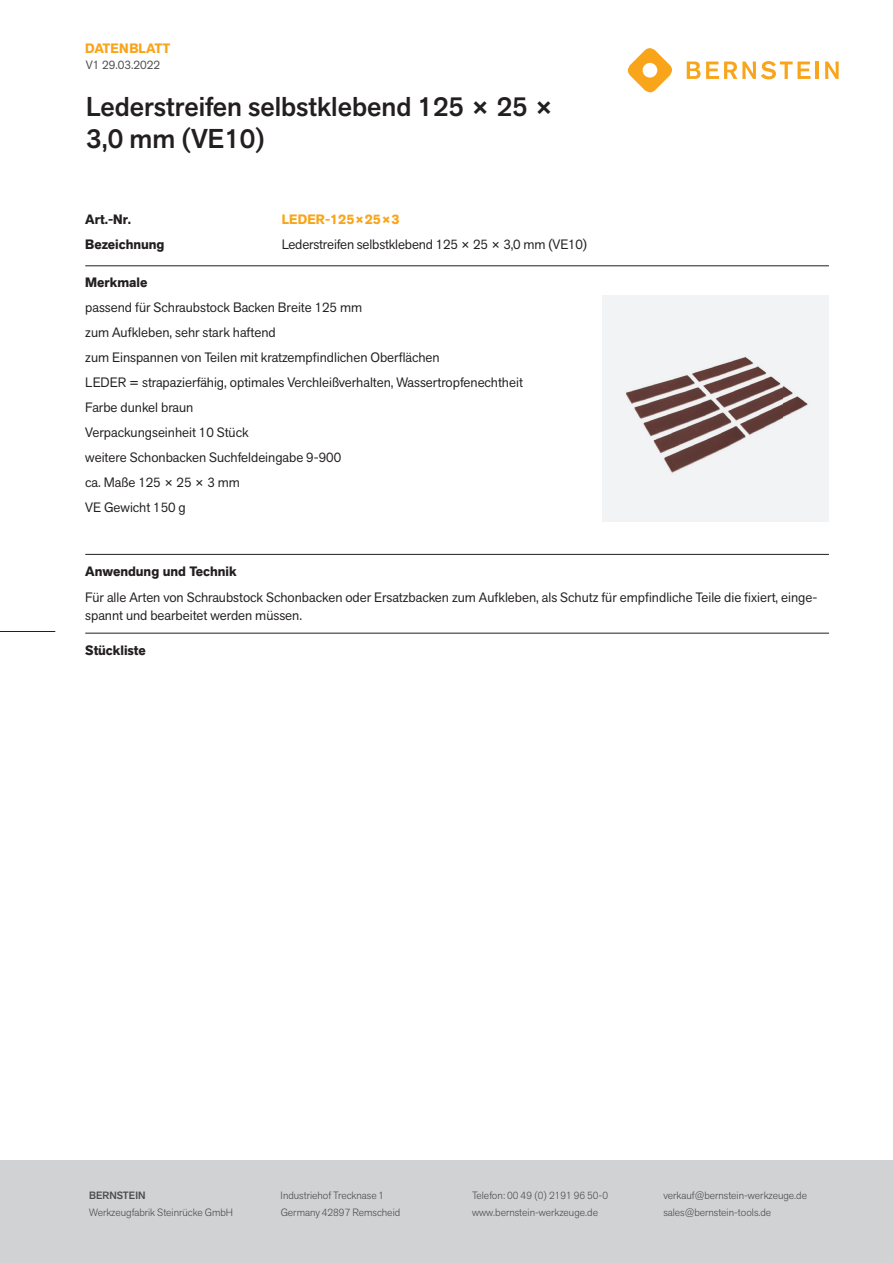
<style>
.page{position:relative;width:893px;height:1263px;background:#fff}
.page>*{position:absolute;margin:0;border:0;box-sizing:border-box;transform-origin:0 0}
.t1{font:500 27px/32.4px "Akzid Grtsk Next";color:#231f20}
.t2{font:13.5px/25px "Akzid Grtsk Next";color:#231f20}
.t3{font:700 13.5px "Akzid Grtsk Next";color:#231f20}
.t4{font:700 13.5px "Akzid Grtsk Next";color:#f9a51b}
.t5{font:12px "Akzid Grtsk Next";color:#4b4c4d}
.t6{font:300 10.5px "Akzid Grtsk Next";color:#4b4c4d}
.t7{font:500 10.5px "Akzid Grtsk Next";color:#4b4c4d}
</style>
<div class="page">
<div style="left:0;top:1161px;width:893px;height:102px;background:#d1d2d4"></div>
<hr style="left:85px;top:266px;width:744px;height:1px;background:#231f20">
<hr style="left:85px;top:554px;width:744px;height:1px;background:#231f20">
<div style="left:602px;top:295px;width:227px;height:227px;background:#f2f3f4"></div>
<img style="left:626px;top:357px;width:182px;height:116px">
<hr style="left:85px;top:633px;width:744px;height:1px;background:#231f20">
<svg style="left:627px;top:48px;width:45px;height:45px"></svg>
<svg style="left:687px;top:61px;width:123px;height:18px"></svg>
<hr style="left:815px;top:62px;width:4px;height:17px;background:#f9a51b">
<svg style="left:825px;top:62px;width:14px;height:17px"></svg>
<hr style="left:0;top:631px;width:55px;height:1px;background:#231f20">
<p class="t4" style="left:85px;top:39px;width:87px">DATENBLATT</p>
<p class="t5" style="left:86px;top:57px;width:76px">V1 29.03.2022</p>
<h1 class="t1" style="left:86px;top:90px;width:469px">Lederstreifen selbstklebend 125 × 25 ×<br>3,0 mm (VE10)</h1>
<p class="t3" style="left:85px;top:210px;width:48px">Art.-Nr.</p>
<p class="t4" style="left:282px;top:210px;width:119px">LEDER-125×25×3</p>
<p class="t3" style="left:85px;top:235px;width:81px">Bezeichnung</p>
<p class="t2" style="left:282px;top:231px;width:307px">Lederstreifen selbstklebend 125 × 25 × 3,0 mm (VE10)</p>
<p class="t3" style="left:85px;top:274px;width:64px">Merkmale</p>
<p class="t2" style="left:85px;top:295px;width:439px">passend für Schraubstock Backen Breite 125 mm<br>zum Aufkleben, sehr stark haftend<br>zum Einspannen von Teilen mit kratzempfindlichen Oberflächen<br>LEDER = strapazierfähig, optimales Verchleißverhalten, Wassertropfenechtheit Farbe dunkel braun<br>Verpackungseinheit 10 Stück<br>weitere Schonbacken Suchfeldeingabe 9-900<br>ca. Maße 125 × 25 × 3 mm<br>VE Gewicht 150 g</p>
<p class="t3" style="left:85px;top:562px;width:153px">Anwendung und Technik</p>
<p class="t2" style="left:85px;top:588px;width:734px;line-height:18px">Für alle Arten von Schraubstock Schonbacken oder Ersatzbacken zum Aufkleben, als Schutz für empfindliche Teile die fixiert, einge&shy;spannt und bearbeitet werden müssen.</p>
<p class="t3" style="left:85px;top:641px;width:62px">Stückliste</p>
<p class="t7" style="left:89px;top:1189px;width:58px">BERNSTEIN</p>
<p class="t6" style="left:281px;top:1189px;width:105px">Industriehof Trecknase 1</p>
<p class="t6" style="left:472px;top:1189px;width:138px">Telefon: 00 49 (0) 2191 96 50-0</p>
<p class="t6" style="left:663px;top:1189px;width:145px">verkauf@bernstein-werkzeuge.de</p>
<p class="t6" style="left:89px;top:1205px;width:145px">Werkzeugfabrik Steinrücke GmbH</p>
<p class="t6" style="left:281px;top:1205px;width:121px">Germany 42897 Remscheid</p>
<p class="t6" style="left:472px;top:1205px;width:127px">www.bernstein-werkzeuge.de</p>
<p class="t6" style="left:663px;top:1205px;width:109px">sales@bernstein-tools.de</p>
</div>
